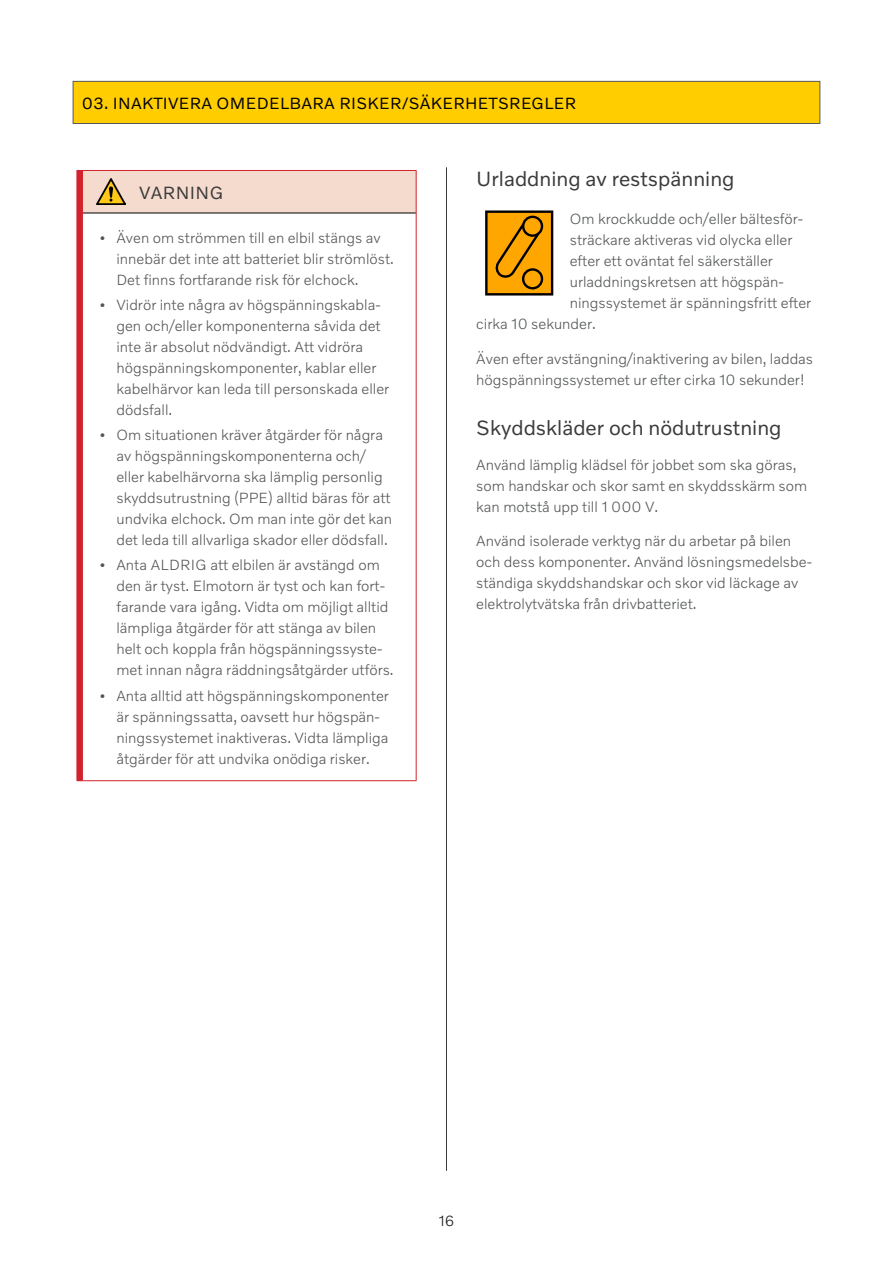
<style>
.page{position:relative;width:893px;height:1263px;background:#fff}
.page>*{position:absolute;margin:0;border:0;box-sizing:border-box;transform-origin:0 0}
.t1{font:21px "Volvo Novum";color:#3a3b3a}
.t2{font:18px "Volvo Novum";letter-spacing:.02em;color:#3a3b3a}
.t3{font:16.5px "Volvo Novum";letter-spacing:.02em;color:#000}
.t4{font:300 15px/21px "Volvo Novum";color:#555}
.t5{font:300 15px/21px "Volvo Novum";color:#545555}
.t6{font:300 15px "Volvo Novum";color:#181715}
</style>
<div class="page">
<div style="left:73px;top:81px;width:747px;height:42px;background:#ffcd00"></div>
<div style="left:73px;top:81px;width:747px;height:43px;border:1px solid #58595b"></div>
<hr style="left:446px;top:167px;width:1px;height:1004px;background:#3a3b3a">
<div style="left:77px;top:213px;width:5px;height:568px;background:#d2232a"></div>
<hr style="left:416px;top:213px;width:1px;height:567px;background:#d2232a">
<div style="left:77px;top:170px;width:339px;height:44px;background:#f5dace"></div>
<hr style="left:77px;top:213px;width:1px;height:567px;background:#d01f3e">
<hr style="left:82px;top:170px;width:57px;height:1px;background:#d2232a">
<hr style="left:82px;top:171px;width:1px;height:42px;background:#d2232a">
<hr style="left:139px;top:170px;width:278px;height:1px;background:#d2232a">
<hr style="left:416px;top:171px;width:1px;height:42px;background:#d2232a">
<hr style="left:82px;top:213px;width:1px;height:567px;background:#d2232a">
<hr style="left:82px;top:780px;width:57px;height:1px;background:#d2232a">
<hr style="left:139px;top:780px;width:278px;height:1px;background:#d2232a">
<img style="left:96px;top:179px;width:30px;height:26px">
<svg style="left:485px;top:210px;width:68px;height:85px;background:#c98402"></svg>
<p class="t3" style="left:82px;top:93px;width:496px">03. INAKTIVERA OMEDELBARA RISKER/SÄKERHETSREGLER</p>
<p class="t2" style="left:139px;top:182px;width:86px">VARNING</p>
<p class="t4" style="left:116px;top:226px;width:279px;text-indent:-17px">• Även om strömmen till en elbil stängs av innebär det inte att batteriet blir strömlöst.<br>Det finns fortfarande risk för elchock.</p>
<p class="t4" style="left:116px;top:294px;width:274px;text-indent:-17px">• Vidrör inte några av högspänningskabla&shy;gen och/eller komponenterna såvida det inte är absolut nödvändigt. Att vidröra högspänningskomponenter, kablar eller kabelhärvor kan leda till personskada eller dödsfall.</p>
<p class="t4" style="left:116px;top:424px;width:277px;text-indent:-17px">• Om situationen kräver åtgärder för några av högspänningskomponenterna och/ eller kabelhärvorna ska lämplig personlig skyddsutrustning (PPE) alltid bäras för att undvika elchock. Om man inte gör det kan det leda till allvarliga skador eller dödsfall.</p>
<p class="t4" style="left:116px;top:554px;width:279px;text-indent:-17px">• Anta ALDRIG att elbilen är avstängd om den är tyst. Elmotorn är tyst och kan fort&shy;farande vara igång. Vidta om möjligt alltid lämpliga åtgärder för att stänga av bilen helt och koppla från högspänningssyste&shy;met innan några räddningsåtgärder utförs.</p>
<p class="t4" style="left:116px;top:684px;width:274px;text-indent:-17px">• Anta alltid att högspänningskomponenter är spänningssatta, oavsett hur högspän&shy;ningssystemet inaktiveras. Vidta lämpliga åtgärder för att undvika onödiga risker.</p>
<h1 class="t1" style="left:476px;top:166px;width:260px">Urladdning av restspänning</h1>
<p class="t5" style="left:570px;top:208px;width:235px">Om krockkudde och/eller bältesför-</p>
<p class="t5" style="left:570px;top:229px;width:224px">sträckare aktiveras vid olycka eller</p>
<p class="t5" style="left:570px;top:250px;width:205px">efter ett oväntat fel säkerställer</p>
<p class="t5" style="left:570px;top:271px;width:216px">urladdningskretsen att högspän-</p>
<p class="t5" style="left:570px;top:292px;width:243px">ningssystemet är spänningsfritt efter</p>
<p class="t5" style="left:476px;top:313px;width:121px">cirka 10 sekunder.</p>
<p class="t5" style="left:476px;top:347px;width:338px">Även efter avstängning/inaktivering av bilen, laddas högspänningssystemet ur efter cirka 10 sekunder!</p>
<h1 class="t1" style="left:476px;top:414px;width:307px">Skyddskläder och nödutrustning</h1>
<p class="t5" style="left:476px;top:453px;width:333px">Använd lämplig klädsel för jobbet som ska göras, som handskar och skor samt en skyddsskärm som kan motstå upp till 1 000 V.</p>
<p class="t5" style="left:476px;top:530px;width:337px">Använd isolerade verktyg när du arbetar på bilen och dess komponenter. Använd lösningsmedelsbe&shy;ständiga skyddshandskar och skor vid läckage av elektrolytvätska från drivbatteriet.</p>
<p class="t6" style="left:438px;top:1211px;width:18px">16</p>
</div>
